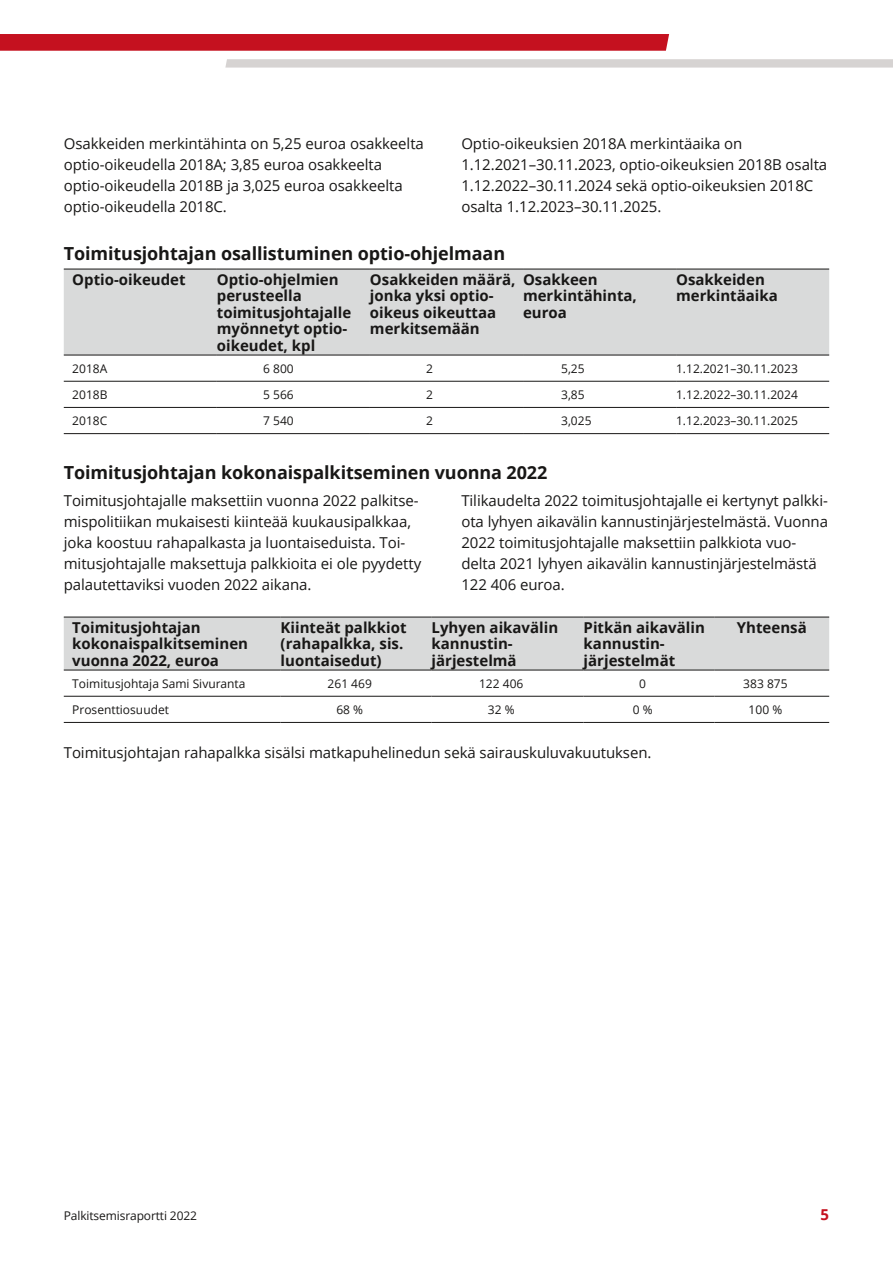
<style>
.page{position:relative;width:893px;height:1263px;background:#fff}
.page>*{position:absolute;margin:0;border:0;box-sizing:border-box;transform-origin:0 0}
.t1{font:700 18px "Open Sans";letter-spacing:-.005em;color:#181716}
.t2{font:15px/21px "Open Sans";letter-spacing:-.005em;color:#181716}
.t3{font:700 15px/16.5px "Open Sans";color:#181716}
.t4{font:700 15px "Open Sans";color:#c5111f}
.t5{font:12px "Open Sans";color:#181716}
</style>
<div class="page">
<div style="left:0;top:34px;width:669px;height:17px;background:#c5111f"></div>
<svg style="left:225px;top:59px;width:668px;height:9px;background:#d8d6d5"></svg>
<div style="left:64px;top:270px;width:765px;height:85px;background:#d9dada"></div>
<hr style="left:64px;top:269px;width:153px;height:1px;background:#181716">
<hr style="left:217px;top:269px;width:153px;height:1px;background:#181716">
<hr style="left:370px;top:269px;width:153px;height:1px;background:#181716">
<hr style="left:523px;top:269px;width:153px;height:1px;background:#181716">
<hr style="left:676px;top:269px;width:153px;height:1px;background:#181716">
<hr style="left:64px;top:355px;width:153px;height:1px;background:#181716">
<hr style="left:217px;top:355px;width:153px;height:1px;background:#181716">
<hr style="left:370px;top:355px;width:153px;height:1px;background:#181716">
<hr style="left:523px;top:355px;width:153px;height:1px;background:#181716">
<hr style="left:676px;top:355px;width:153px;height:1px;background:#181716">
<hr style="left:64px;top:381px;width:153px;height:1px;background:#181716">
<hr style="left:217px;top:381px;width:153px;height:1px;background:#181716">
<hr style="left:370px;top:381px;width:153px;height:1px;background:#181716">
<hr style="left:523px;top:381px;width:153px;height:1px;background:#181716">
<hr style="left:676px;top:381px;width:153px;height:1px;background:#181716">
<hr style="left:64px;top:407px;width:153px;height:1px;background:#181716">
<hr style="left:217px;top:407px;width:153px;height:1px;background:#181716">
<hr style="left:370px;top:407px;width:153px;height:1px;background:#181716">
<hr style="left:523px;top:407px;width:153px;height:1px;background:#181716">
<hr style="left:676px;top:407px;width:153px;height:1px;background:#181716">
<hr style="left:64px;top:433px;width:153px;height:1px;background:#181716">
<hr style="left:217px;top:433px;width:153px;height:1px;background:#181716">
<hr style="left:370px;top:433px;width:153px;height:1px;background:#181716">
<hr style="left:523px;top:433px;width:153px;height:1px;background:#181716">
<hr style="left:676px;top:433px;width:153px;height:1px;background:#181716">
<div style="left:64px;top:618px;width:765px;height:52px;background:#d9dada"></div>
<hr style="left:64px;top:617px;width:217px;height:1px;background:#181716">
<hr style="left:281px;top:617px;width:151px;height:1px;background:#181716">
<hr style="left:432px;top:617px;width:152px;height:1px;background:#181716">
<hr style="left:584px;top:617px;width:130px;height:1px;background:#181716">
<hr style="left:714px;top:617px;width:115px;height:1px;background:#181716">
<hr style="left:64px;top:670px;width:217px;height:1px;background:#181716">
<hr style="left:281px;top:670px;width:151px;height:1px;background:#181716">
<hr style="left:432px;top:670px;width:152px;height:1px;background:#181716">
<hr style="left:584px;top:670px;width:130px;height:1px;background:#181716">
<hr style="left:714px;top:670px;width:115px;height:1px;background:#181716">
<hr style="left:64px;top:696px;width:217px;height:1px;background:#181716">
<hr style="left:281px;top:696px;width:151px;height:1px;background:#181716">
<hr style="left:432px;top:696px;width:152px;height:1px;background:#181716">
<hr style="left:584px;top:696px;width:130px;height:1px;background:#181716">
<hr style="left:714px;top:696px;width:115px;height:1px;background:#181716">
<hr style="left:64px;top:722px;width:217px;height:1px;background:#181716">
<hr style="left:281px;top:722px;width:151px;height:1px;background:#181716">
<hr style="left:432px;top:722px;width:152px;height:1px;background:#181716">
<hr style="left:584px;top:722px;width:130px;height:1px;background:#181716">
<hr style="left:714px;top:722px;width:115px;height:1px;background:#181716">
<p class="t2" style="left:64px;top:132px;width:362px">Osakkeiden merkintähinta on 5,25 euroa osakkeelta optio-oikeudella 2018A; 3,85 euroa osakkeelta optio-oikeudella 2018B ja 3,025 euroa osakkeelta optio-oikeudella 2018C.</p>
<p class="t2" style="left:461px;top:132px;width:367px">Optio-oikeuksien 2018A merkintäaika on 1.12.2021–30.11.2023, optio-oikeuksien 2018B osalta 1.12.2022–30.11.2024 sekä optio-oikeuksien 2018C osalta 1.12.2023–30.11.2025.</p>
<p class="t1" style="left:64px;top:241px;width:443px">Toimitusjohtajan osallistuminen optio-ohjelmaan</p>
<p class="t3" style="left:72px;top:271px;width:115px">Optio-oikeudet</p>
<p class="t3" style="left:217px;top:271px;width:136px">Optio-ohjelmien perusteella toimitusjohtajalle myönnetyt optio&shy;oikeudet, kpl</p>
<p class="t3" style="left:370px;top:271px;width:147px">Osakkeiden määrä, jonka yksi optio&shy;oikeus oikeuttaa merkitsemään</p>
<p class="t3" style="left:523px;top:271px;width:115px">Osakkeen merkintähinta, euroa</p>
<p class="t3" style="left:676px;top:271px;width:103px">Osakkeiden merkintäaika</p>
<p class="t5" style="left:72px;top:360px;width:37px">2018A</p>
<p class="t5" style="left:263px;top:360px;width:32px">6 800</p>
<p class="t5" style="left:426px;top:360px;width:8px">2</p>
<p class="t5" style="left:561px;top:360px;width:25px">5,25</p>
<p class="t5" style="left:676px;top:360px;width:123px">1.12.2021–30.11.2023</p>
<p class="t5" style="left:72px;top:386px;width:37px">2018B</p>
<p class="t5" style="left:263px;top:386px;width:32px">5 566</p>
<p class="t5" style="left:426px;top:386px;width:8px">2</p>
<p class="t5" style="left:561px;top:386px;width:25px">3,85</p>
<p class="t5" style="left:676px;top:386px;width:123px">1.12.2022–30.11.2024</p>
<p class="t5" style="left:72px;top:412px;width:37px">2018C</p>
<p class="t5" style="left:263px;top:412px;width:32px">7 540</p>
<p class="t5" style="left:426px;top:412px;width:8px">2</p>
<p class="t5" style="left:561px;top:412px;width:32px">3,025</p>
<p class="t5" style="left:676px;top:412px;width:123px">1.12.2023–30.11.2025</p>
<p class="t1" style="left:64px;top:460px;width:485px">Toimitusjohtajan kokonaispalkitseminen vuonna 2022</p>
<p class="t2" style="left:64px;top:489px;width:359px">Toimitusjohtajalle maksettiin vuonna 2022 palkitse&shy;mispolitiikan mukaisesti kiinteää kuukausipalkkaa, joka koostuu rahapalkasta ja luontaiseduista. Toi&shy;mitusjohtajalle maksettuja palkkioita ei ole pyydetty palautettaviksi vuoden 2022 aikana.</p>
<p class="t2" style="left:461px;top:489px;width:368px">Tilikaudelta 2022 toimitusjohtajalle ei kertynyt palkki&shy;ota lyhyen aikavälin kannustinjärjestelmästä. Vuonna 2022 toimitusjohtajalle maksettiin palkkiota vuo&shy;delta 2021 lyhyen aikavälin kannustinjärjestelmästä 122 406 euroa.</p>
<p class="t3" style="left:72px;top:619px;width:177px">Toimitusjohtajan kokonaispalkitseminen vuonna 2022, euroa</p>
<p class="t3" style="left:281px;top:619px;width:127px">Kiinteät palkkiot (rahapalkka, sis. luontaisedut)</p>
<p class="t3" style="left:432px;top:619px;width:128px">Lyhyen aikavälin kannustin&shy;järjestelmä</p>
<p class="t3" style="left:584px;top:619px;width:123px">Pitkän aikavälin kannustin&shy;järjestelmät</p>
<p class="t3" style="left:737px;top:619px;width:71px">Yhteensä</p>
<p class="t5" style="left:72px;top:675px;width:175px">Toimitusjohtaja Sami Sivuranta</p>
<p class="t5" style="left:328px;top:675px;width:46px">261 469</p>
<p class="t5" style="left:479px;top:675px;width:46px">122 406</p>
<p class="t5" style="left:639px;top:675px;width:8px">0</p>
<p class="t5" style="left:743px;top:675px;width:46px">383 875</p>
<p class="t5" style="left:72px;top:701px;width:98px">Prosenttiosuudet</p>
<p class="t5" style="left:336px;top:701px;width:28px">68 %</p>
<p class="t5" style="left:488px;top:701px;width:28px">32 %</p>
<p class="t5" style="left:633px;top:701px;width:21px">0 %</p>
<p class="t5" style="left:749px;top:701px;width:35px">100 %</p>
<p class="t2" style="left:64px;top:741px;width:589px">Toimitusjohtajan rahapalkka sisälsi matkapuhelinedun sekä sairauskuluvakuutuksen.</p>
<p class="t5" style="left:64px;top:1207px;width:135px">Palkitsemisraportti 2022</p>
<p class="t4" style="left:821px;top:1204px;width:10px">5</p>
</div>
